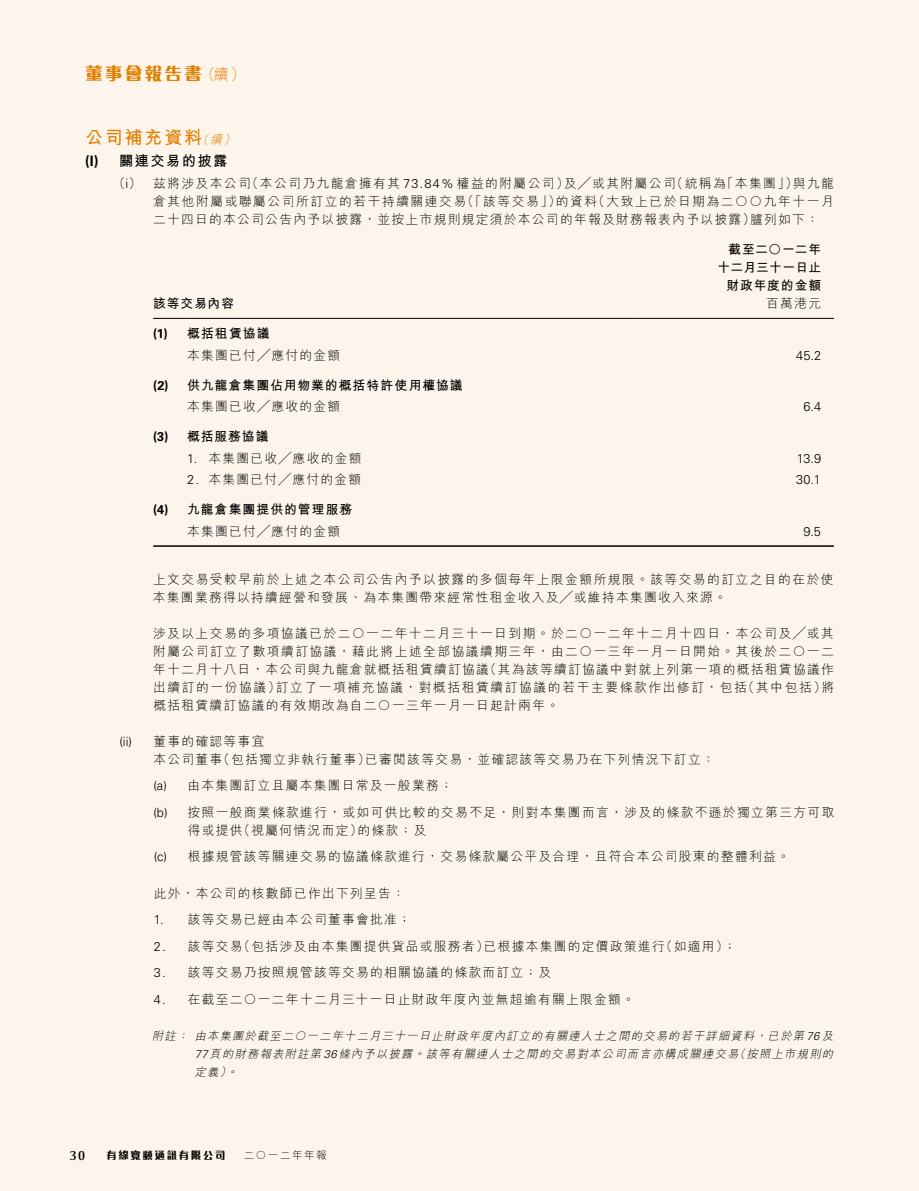
<style>
.page{position:relative;width:919px;height:1191px;background:#fff}
.page>*{position:absolute;margin:0;border:0;box-sizing:border-box;transform-origin:0 0}
.t1{font:700 18px "M Ngai HK";letter-spacing:.1em;color:#e17e00}
.t2{font:700 18px "M Hei HK";letter-spacing:.1em;color:#e17e00}
.t3{font:700 14.25px "M Hei HK";letter-spacing:.1em;color:#000}
.t4{font:600 13.5px "Optima LT Std";color:#000}
.t5{font:300 12.75px/18px "M Hei HK";letter-spacing:.1em;color:#000}
.t6{font:700 12.75px/21.5px "M Hei HK";letter-spacing:.08em;color:#000}
.t7{font:700 12.75px/18px "M Hei HK";letter-spacing:.05em;color:#000;text-align:right}
.t8{font:300 12.75px "Univers LT Std";color:#000}
.t9{font:italic 300 11.25px/18px "M Hei HK";color:#000;text-align:justify}
.t10{font:700 10.5px "M Ngai HK";letter-spacing:.15em;color:#000}
.s1{font-family:"M Hei HK";font-weight:300;font-size:15px}
.s2{font-weight:300;font-style:italic;font-size:12px}
.s3{font-family:"Univers LT Std"}
.s4{font-family:"M Hei HKS"}
.s5{font-family:"Univers LT Std";font-weight:700}
.s6{font-weight:700}
.s7{font-weight:300}
.s8{font-family:"M Hei HK";font-weight:300}
</style>
<div class="page">
<div style="left:0;top:0;width:918px;height:1191px;background:#fdf5eb"></div>
<hr style="left:918px;top:0;width:1px;height:1191px;background:#fdf5eb">
<hr style="left:153px;top:545px;width:34px;height:2px;background:#000">
<hr style="left:187px;top:545px;width:451px;height:2px;background:#000">
<hr style="left:638px;top:545px;width:195px;height:2px;background:#000">
<hr style="left:153px;top:318px;width:34px;height:1px;background:#000">
<hr style="left:187px;top:318px;width:451px;height:1px;background:#000">
<hr style="left:638px;top:318px;width:195px;height:1px;background:#000">
<h1 class="t1" style="left:85px;top:64px;width:162px">董事會報告書<span class="s1">（續）</span></h1>
<h1 class="t2" style="left:85px;top:124px;width:155px">公司補充資料<span class="s2">（續）</span></h1>
<p class="t3" style="left:85px;top:150px;width:144px"><span class="s3">(I)</span> 關連交易的披露</p>
<p class="t5" style="left:153px;top:174px;width:682px;text-align:justify;text-indent:-40px">（<span class="s3">i</span>） 茲將涉及本公司（本公司乃九龍倉擁有其 <span class="s3">73.84%</span> 權益的附屬公司）及╱或其附屬公司（統稱為「本集團」）與九龍倉其他附屬或聯屬公司所訂立的若干持續關連交易（「該等交易」）的資料（大致上已於日期為二<span class="s4">○○</span>九年十一月二十四日的本公司公告內予以披露，並按上市規則規定須於本公司的年報及財務報表內予以披露）臚列如下：</p>
<p class="t6" style="left:153px;top:292px;width:82px">該等交易內容</p>
<p class="t5" style="left:187px;top:322px;width:155px;line-height:21.5px;text-indent:-34px"><span class="s5">(1)</span> <span class="s6">概括租賃協議<br></span>本集團已付╱應付的金額</p>
<p class="t6" style="left:187px;top:373px;width:277px;text-indent:-34px"><span class="s3">(2)</span> 供九龍倉集團佔用物業的概括特許使用權協議<span class="s7">本集團已收╱應收的金額</span></p>
<p class="t7" style="left:717px;top:240px;width:105px">截至二<span class="s4">○</span>一二年十二月三十一日止財政年度的金額</p>
<p class="t5" style="left:766px;top:294px;width:56px">百萬港元</p>
<p class="t8" style="left:796px;top:347px;width:26px">45.2</p>
<p class="t8" style="left:803px;top:399px;width:19px">6.4</p>
<p class="t6" style="left:153px;top:425px;width:117px"><span class="s3">(3)</span> 概括服務協議</p>
<p class="t5" style="left:187px;top:449px;width:176px"><span class="s3">1.</span> 本集團已收╱應收的金額</p>
<p class="t8" style="left:796px;top:451px;width:26px">13.9</p>
<p class="t5" style="left:187px;top:470px;width:176px"><span class="s3">2.</span> 本集團已付╱應付的金額</p>
<p class="t8" style="left:796px;top:472px;width:26px">30.1</p>
<p class="t6" style="left:187px;top:498px;width:167px;text-indent:-34px"><span class="s3">(4)</span> 九龍倉集團提供的管理服務<span class="s7">本集團已付╱應付的金額</span></p>
<p class="t8" style="left:803px;top:524px;width:19px">9.5</p>
<p class="t5" style="left:153px;top:569px;width:682px">上文交易受較早前於上述之本公司公告內予以披露的多個每年上限金額所規限。該等交易的訂立之目的在於使本集團業務得以持續經營和發展、為本集團帶來經常性租金收入及╱或維持本集團收入來源。</p>
<p class="t5" style="left:153px;top:623px;width:682px;text-align:justify">涉及以上交易的多項協議已於二<span class="s4">○</span>一二年十二月三十一日到期。於二<span class="s4">○</span>一二年十二月十四日，本公司及╱或其附屬公司訂立了數項續訂協議，藉此將上述全部協議續期三年，由二<span class="s4">○</span>一三年一月一日開始。其後於二<span class="s4">○</span>一二年十二月十八日，本公司與九龍倉就概括租賃續訂協議（其為該等續訂協議中對就上列第一項的概括租賃協議作出續訂的一份協議）訂立了一項補充協議，對概括租賃續訂協議的若干主要條款作出修訂，包括（其中包括）將概括租賃續訂協議的有效期改為自二<span class="s4">○</span>一三年一月一日起計兩年。</p>
<p class="t5" style="left:153px;top:731px;width:562px;text-indent:-34px"><span class="s3">(ii)</span> 董事的確認等事宜<br>本公司董事（包括獨立非執行董事）已審閱該等交易，並確認該等交易乃在下列情況下訂立：</p>
<p class="t5" style="left:153px;top:772px;width:682px;line-height:26.5px"><span class="s3">(a)</span> 由本集團訂立且屬本集團日常及一般業務；<br><span class="s3">(b)</span> 按照一般商業條款進行，或如可供比較的交易不足，則對本集團而言，涉及的條款不遜於獨立第三方可取</p>
<p class="t5" style="left:154px;top:816px;width:637px;line-height:26.5px;text-indent:34px">得或提供（視屬何情況而定）的條款；及<br><span class="s3">(c)</span> 根據規管該等關連交易的協議條款進行，交易條款屬公平及合理，且符合本公司股東的整體利益。</p>
<p class="t5" style="left:154px;top:883px;width:253px">此外，本公司的核數師已作出下列呈告：</p>
<p class="t5" style="left:154px;top:910px;width:259px"><span class="s3">1.</span> 該等交易已經由本公司董事會批准；</p>
<p class="t5" style="left:154px;top:936px;width:584px"><span class="s3">2.</span> 該等交易（包括涉及由本集團提供貨品或服務者）已根據本集團的定價政策進行（如適用）；</p>
<p class="t5" style="left:154px;top:963px;width:399px"><span class="s3">3.</span> 該等交易乃按照規管該等交易的相關協議的條款而訂立；及</p>
<p class="t5" style="left:154px;top:989px;width:483px"><span class="s3">4.</span> 在截至二<span class="s4">○</span>一二年十二月三十一日止財政年度內並無超逾有關上限金額。</p>
<p class="t9" style="left:195px;top:1026px;width:642px;text-indent:-43px">附註：由本集團於截至二<span class="s4">○</span>一二年十二月三十一日止財政年度內訂立的有關連人士之間的交易的若干詳細資料，已於第 <span class="s3">76</span> 及<span class="s3">77</span>頁的財務報表附註第<span class="s3">36</span>條內予以披露。該等有關連人士之間的交易對本公司而言亦構成關連交易（按照上市規則的定義）。</p>
<p class="t4" style="left:70px;top:1147px;width:17px">30</p>
<p class="t10" style="left:106px;top:1150px;width:222px">有線寬頻通訊有限公司 <span class="s8">　二○一二年年報</span></p>
</div>
